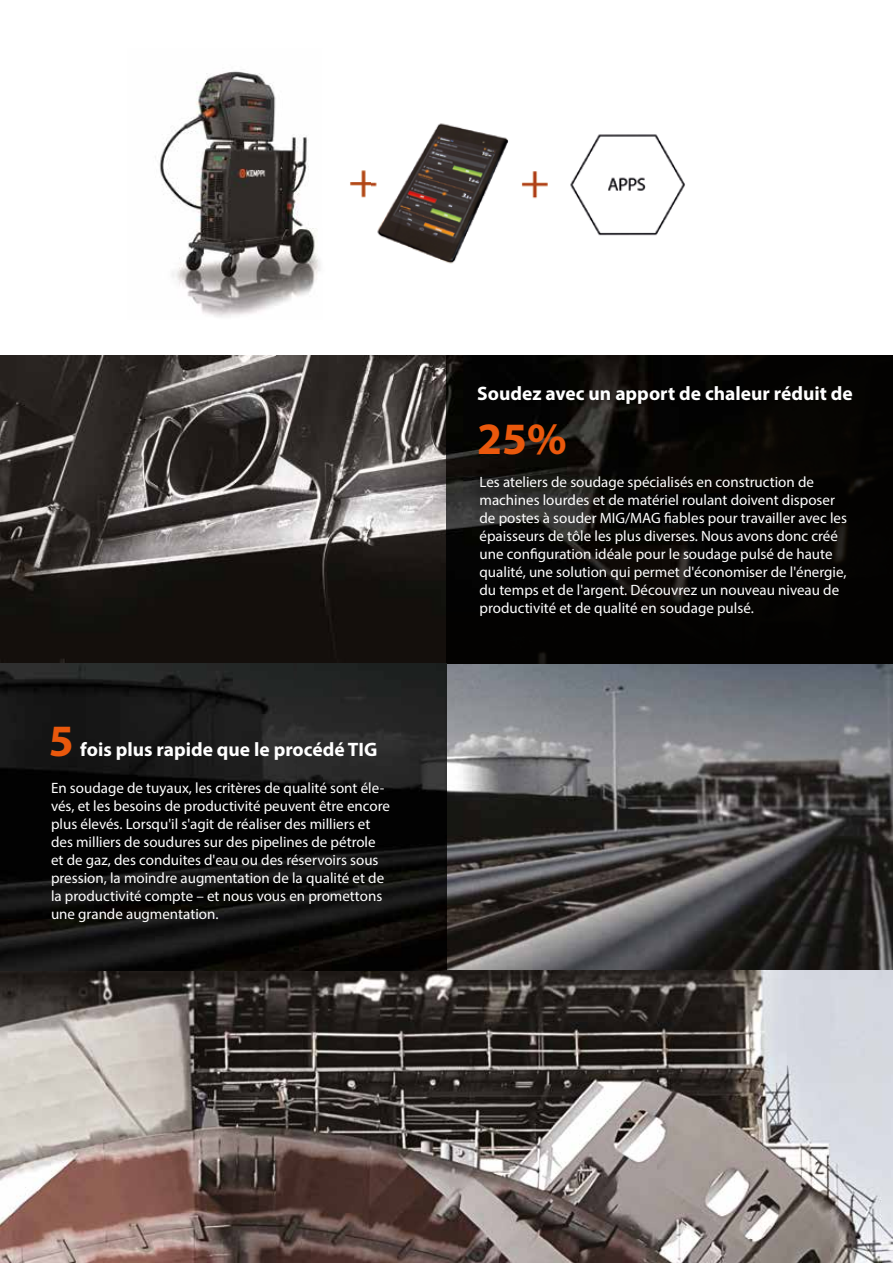
<style>
.page{position:relative;width:893px;height:1263px;background:#fff}
.page>*{position:absolute;margin:0;border:0;box-sizing:border-box;transform-origin:0 0}
.t1{font:700 45px "Myriad Pro";color:#ea580c}
.t2{font:700 19.5px "Myriad Pro";color:#fff}
.t3{font:15px/18px "Myriad Pro";color:#fff}
</style>
<div class="page">
<img style="left:0;top:356px;width:893px;height:907px">
<img style="left:446px;top:663px;width:447px;height:1px">
<img style="left:0;top:971px;width:446px;height:1px">
<img style="left:371px;top:123px;width:314px;height:141px">
<img style="left:155px;top:71px;width:216px;height:246px">
<h1 class="t1" style="left:49px;top:712px;width:26px">5</h1>
<h2 class="t2" style="left:80px;top:737px;width:299px">fois plus rapide que le procédé TIG</h2>
<p class="t3" style="left:51px;top:778px;width:340px">En soudage de tuyaux, les critères de qualité sont éle&shy;vés, et les besoins de productivité peuvent être encore plus élevés. Lorsqu'il s'agit de réaliser des milliers et des milliers de soudures sur des pipelines de pétrole et de gaz, des conduites d'eau ou des réservoirs sous pression, la moindre augmentation de la qualité et de la productivité compte – et nous vous en promettons une grande augmentation.</p>
<h2 class="t2" style="left:477px;top:381px;width:377px">Soudez avec un apport de chaleur réduit de</h2>
<h1 class="t1" style="left:477px;top:410px;width:91px">25%</h1>
<p class="t3" style="left:479px;top:473px;width:369px">Les ateliers de soudage spécialisés en construction de machines lourdes et de matériel roulant doivent disposer de postes à souder MIG/MAG fiables pour travailler avec les épaisseurs de tôle les plus diverses. Nous avons donc créé une configuration idéale pour le soudage pulsé de haute qualité, une solution qui permet d'économiser de l'énergie, du temps et de l'argent. Découvrez un nouveau niveau de productivité et de qualité en soudage pulsé.</p>
</div>
